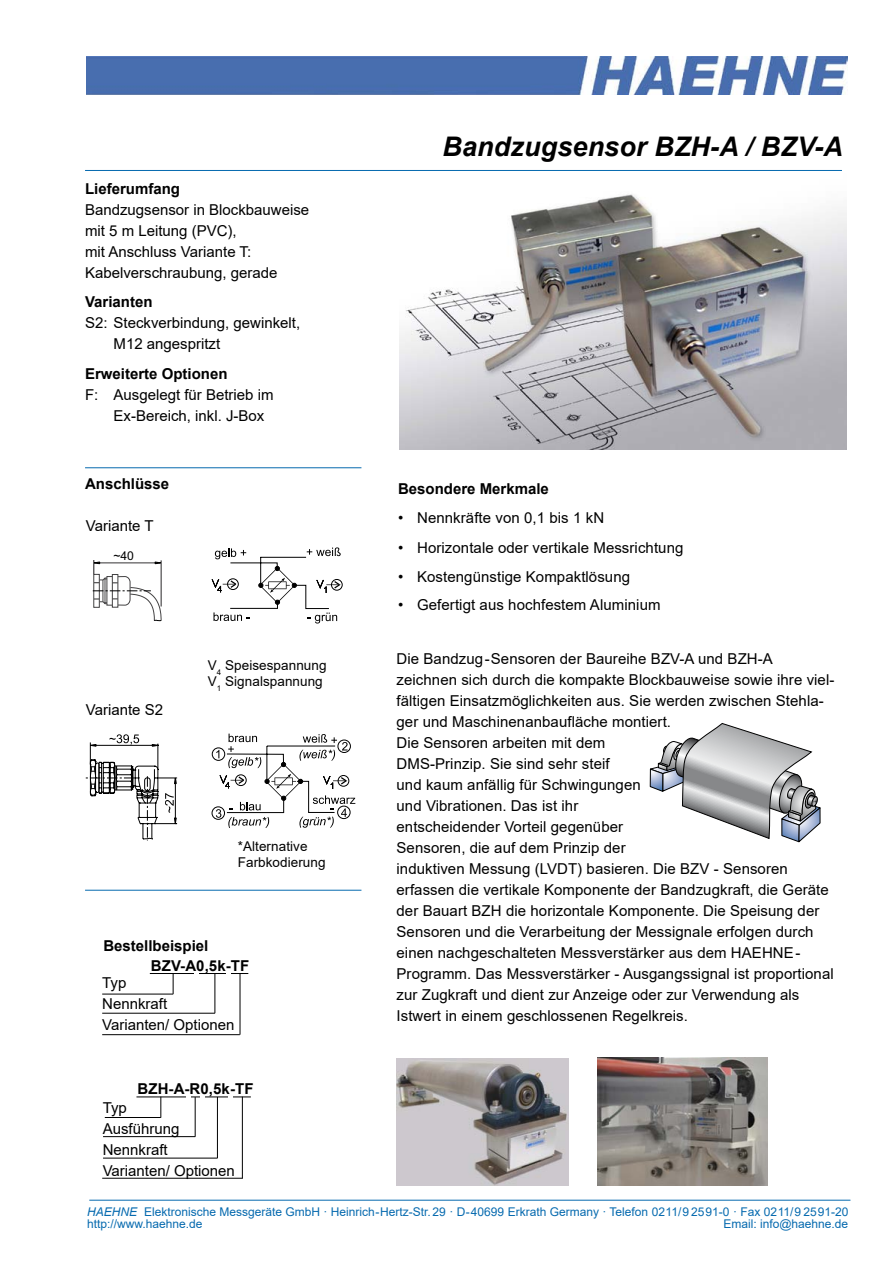
<style>
.page{position:relative;width:893px;height:1263px;background:#fff}
.page>*{position:absolute;margin:0;border:0;box-sizing:border-box;transform-origin:0 0}
.PB_Überschrift18_rec{font:italic 700 27px "Arial";letter-spacing:.005em;color:#000}
.Fließtext10{font:15px/21px "Arial";letter-spacing:.005em;color:#000}
.Lieferumfang{font:15px/21px "Arial";color:#000}
.Besondere_Merkmale{font:15px "Arial";letter-spacing:.005em;color:#000}
.Lieferumfang-2{font:700 15px "Arial";color:#000}
.Fließtext10-2{font:700 15px "Arial";letter-spacing:.005em;color:#000}
.Besondere_Merkmale-2{font:700 15px "Arial";color:#000}
.PB_Überschrift18_rec-2{font:13.5px/16.2px "Arial";letter-spacing:.005em;color:#000}
.t1{font:12.15px "Arial";color:#000}
.t2{font:12px "Arial";color:#066aaf}
.s1{font-weight:700}
.s2{font-style:italic}
</style>
<div class="page">
<img style="left:400px;top:194px;width:446px;height:255px">
<hr style="left:85px;top:170px;width:757px;height:1px;background:#066aaf">
<hr style="left:89px;top:1200px;width:761px;height:1px;background:#066aaf">
<img style="left:86px;top:57px;width:762px;height:37px">
<hr style="left:85px;top:467px;width:276px;height:1px;background:#066aaf">
<svg style="left:650px;top:723px;width:171px;height:119px"></svg>
<hr style="left:85px;top:890px;width:276px;height:1px;background:#066aaf">
<img style="left:396px;top:1058px;width:172px;height:128px">
<img style="left:597px;top:1058px;width:170px;height:127px">
<hr style="left:150px;top:973px;width:98px;height:1px;background:#000">
<div style="left:226px;top:972px;width:5px;height:8px;background:#fff"></div>
<svg style="left:173px;top:974px;width:1px;height:20px"></svg>
<hr style="left:102px;top:994px;width:71px;height:1px;background:#000">
<hr style="left:215px;top:974px;width:1px;height:39px;background:#000">
<hr style="left:102px;top:1013px;width:113px;height:1px;background:#000">
<hr style="left:240px;top:973px;width:1px;height:62px;background:#000">
<hr style="left:102px;top:1034px;width:138px;height:1px;background:#000">
<hr style="left:136px;top:1096px;width:115px;height:1px;background:#000">
<hr style="left:242px;top:1097px;width:1px;height:81px;background:#000">
<svg style="left:161px;top:1097px;width:1px;height:21px"></svg>
<hr style="left:105px;top:1117px;width:56px;height:1px;background:#000">
<hr style="left:195px;top:1097px;width:1px;height:40px;background:#000">
<hr style="left:103px;top:1136px;width:92px;height:1px;background:#000">
<hr style="left:217px;top:1097px;width:1px;height:61px;background:#000">
<hr style="left:103px;top:1158px;width:115px;height:1px;background:#000">
<hr style="left:102px;top:1178px;width:141px;height:1px;background:#000">
<svg style="left:86px;top:734px;width:92px;height:106px"></svg>
<div style="left:331px;top:579px;width:12px;height:12px;border:1px solid #000;border-radius:50%"></div>
<svg style="left:212px;top:547px;width:129px;height:76px"></svg>
<svg style="left:93px;top:560px;width:69px;height:61px"></svg>
<div style="left:212px;top:806px;width:13px;height:14px;border:1px solid #000;border-radius:50%"></div>
<div style="left:212px;top:747px;width:13px;height:14px;border:1px solid #000;border-radius:50%"></div>
<svg style="left:216px;top:734px;width:139px;height:94px"></svg>
<p class="Lieferumfang" style="left:85px;top:178px;width:226px"><span class="s1">Lieferumfang<br></span>Bandzugsensor in Blockbauweise mit 5 m Leitung (PVC),<br>mit Anschluss Variante T:<br>Kabelverschraubung, gerade</p>
<p class="Lieferumfang-2" style="left:85px;top:291px;width:69px">Varianten</p>
<p class="Lieferumfang" style="left:85px;top:312px;width:217px">S2: Steckverbindung, gewinkelt,</p>
<p class="Lieferumfang" style="left:114px;top:333px;width:108px">M12 angespritzt</p>
<p class="Lieferumfang-2" style="left:85px;top:363px;width:144px">Erweiterte Optionen</p>
<p class="Lieferumfang" style="left:85px;top:384px;width:190px">F: Ausgelegt für Betrieb im</p>
<p class="Lieferumfang" style="left:114px;top:405px;width:152px">Ex-Bereich, inkl. J-Box</p>
<p class="Lieferumfang-2" style="left:85px;top:473px;width:86px">Anschlüsse</p>
<p class="Fließtext10" style="left:86px;top:515px;width:69px">Variante T</p>
<p class="t1" style="left:113px;top:549px;width:22px">~40</p>
<p class="Fließtext10" style="left:86px;top:699px;width:79px">Variante S2</p>
<p class="PB_Überschrift18_rec-2" style="left:208px;top:657px;width:120px">V<sub>4</sub> Speisespannung<br>V<sub>1</sub> Signalspannung</p>
<p class="PB_Überschrift18_rec-2" style="left:238px;top:838px;width:71px">*Alternative</p>
<p class="PB_Überschrift18_rec-2" style="left:238px;top:854px;width:89px">Farbkodierung</p>
<p class="Lieferumfang-2" style="left:103px;top:935px;width:107px">Bestellbeispiel</p>
<p class="Fließtext10-2" style="left:151px;top:955px;width:100px">BZV-A0,5k-TF</p>
<p class="Fließtext10" style="left:102px;top:972px;width:26px">Typ</p>
<p class="Fließtext10" style="left:102px;top:993px;width:67px">Nennkraft</p>
<p class="Fließtext10" style="left:102px;top:1014px;width:134px">Varianten/ Optionen</p>
<p class="Fließtext10-2" style="left:138px;top:1078px;width:117px">BZH-A-R0,5k-TF</p>
<p class="Fließtext10" style="left:103px;top:1097px;width:26px">Typ</p>
<p class="Fließtext10" style="left:103px;top:1118px;width:78px">Ausführung</p>
<p class="Fließtext10" style="left:103px;top:1139px;width:67px">Nennkraft</p>
<p class="Fließtext10" style="left:103px;top:1160px;width:134px">Varianten/ Optionen</p>
<p class="PB_Überschrift18_rec" style="left:442px;top:128px;width:402px">Bandzugsensor BZH-A / BZV-A</p>
<p class="Besondere_Merkmale-2" style="left:398px;top:478px;width:152px">Besondere Merkmale</p>
<p class="Besondere_Merkmale" style="left:398px;top:507px;width:208px">• Nennkräfte von 0,1 bis 1 kN</p>
<p class="Besondere_Merkmale" style="left:398px;top:537px;width:287px">• Horizontale oder vertikale Messrichtung</p>
<p class="Besondere_Merkmale" style="left:398px;top:566px;width:234px">• Kostengünstige Kompaktlösung</p>
<p class="Besondere_Merkmale" style="left:398px;top:594px;width:264px">• Gefertigt aus hochfestem Aluminium</p>
<p class="Fließtext10" style="left:396px;top:648px;width:439px">Die Bandzug-Sensoren der Baureihe BZV-A und BZH-A zeichnen sich durch die kompakte Blockbauweise sowie ihre viel&shy;fältigen Einsatzmöglichkeiten aus. Sie werden zwischen Stehla&shy;ger und Maschinenanbaufläche montiert.<br>Die Sensoren arbeiten mit dem<br>DMS-Prinzip. Sie sind sehr steif<br>und kaum anfällig für Schwingungen<br>und Vibrationen. Das ist ihr<br>entscheidender Vorteil gegenüber<br>Sensoren, die auf dem Prinzip der<br>induktiven Messung (LVDT) basieren. Die BZV - Sensoren erfassen die vertikale Komponente der Bandzugkraft, die Geräte der Bauart BZH die horizontale Komponente. Die Speisung der Sensoren und die Verarbeitung der Messignale erfolgen durch einen nachgeschalteten Messverstärker aus dem HAEHNE-Programm. Das Messverstärker - Ausgangssignal ist proportional zur Zugkraft und dient zur Anzeige oder zur Verwendung als Istwert in einem geschlossenen Regelkreis.</p>
<p class="t2" style="left:87px;top:1203px;width:763px"><span class="s2">HAEHNE</span> Elektronische Messgeräte GmbH · Heinrich-Hertz-Str. 29 · D-40699 Erkrath Germany · Telefon 0211/9 25 91-0 · Fax 0211/9 25 91-20</p>
<p class="t2" style="left:87px;top:1215px;width:117px">http://www.haehne.de</p>
<p class="t2" style="left:723px;top:1215px;width:126px">Email: info@haehne.de</p>
</div>
